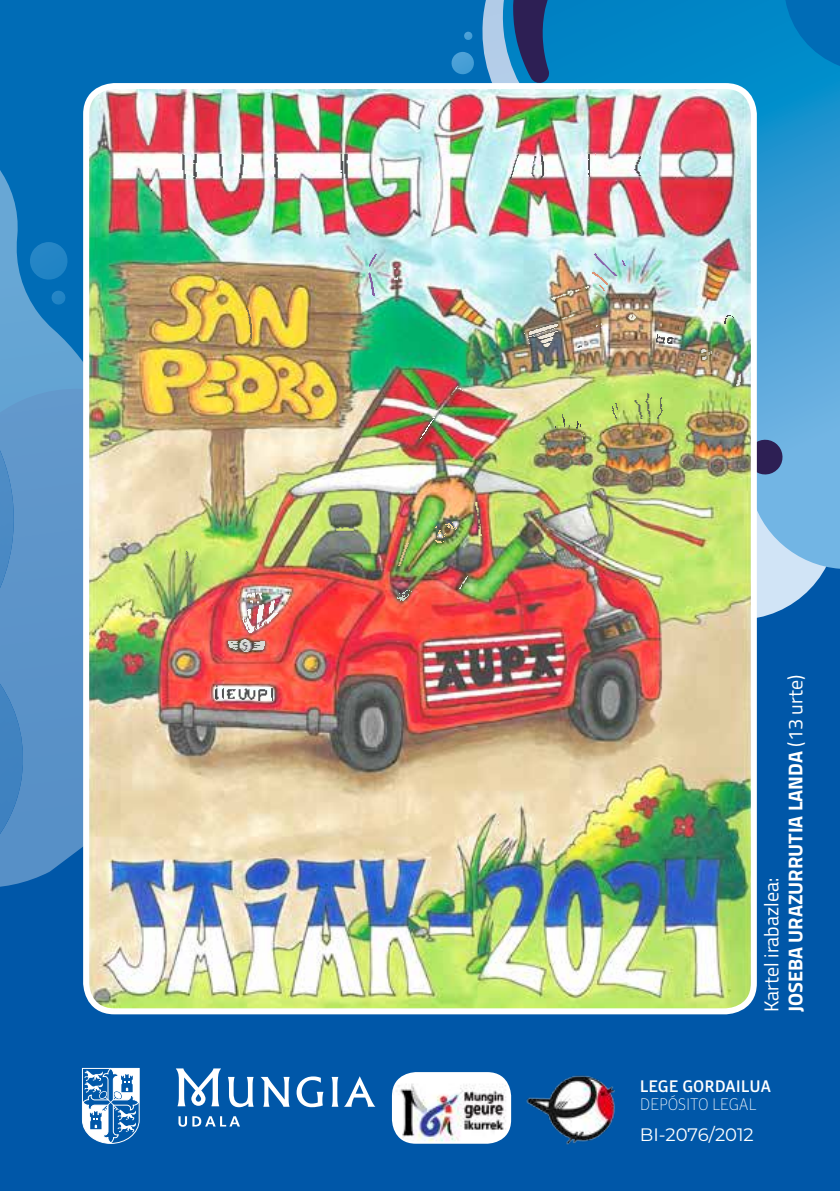
<style>
.page{position:relative;width:840px;height:1191px;background:#fff}
.page>*{position:absolute;margin:0;border:0;box-sizing:border-box;transform-origin:0 0}
.t1{font:20px/24px "Titillium";color:#fff}
.t2{font:500 18px "Bulo";color:#fff}
.t3{font:100 18px "Bulo";color:#fff}
.t4{font:18px "Montserrat";letter-spacing:-.005em;color:#fff}
.s1{font-weight:700}
</style>
<div class="page">
<div style="left:0;top:0;width:839px;height:1191px;background:#006cb6"></div>
<div style="left:0;top:625px;width:839px;height:566px;background:#0057a8"></div>
<svg style="left:0;top:170px;width:83px;height:719px"></svg>
<img style="left:0;top:238px;width:28px;height:629px">
<svg style="left:27px;top:242px;width:43px;height:40px"></svg>
<svg style="left:51px;top:291px;width:15px;height:14px"></svg>
<svg style="left:756px;top:569px;width:83px;height:56px;background:#649acd"></svg>
<svg style="left:576px;top:0;width:263px;height:569px;background:#349ad2"></svg>
<svg style="left:756px;top:410px;width:28px;height:67px;background:#5779a9"></svg>
<svg style="left:451px;top:0;width:125px;height:83px"></svg>
<img style="left:86px;top:86px;width:667px;height:925px">
<img style="left:507px;top:154px;width:37px;height:24px">
<img style="left:363px;top:253px;width:18px;height:44px">
<img style="left:418px;top:384px;width:45px;height:56px">
<img style="left:549px;top:284px;width:86px;height:51px">
<img style="left:591px;top:246px;width:64px;height:35px">
<img style="left:611px;top:391px;width:52px;height:32px">
<img style="left:553px;top:413px;width:28px;height:16px">
<img style="left:240px;top:584px;width:53px;height:50px">
<img style="left:226px;top:638px;width:40px;height:15px">
<img style="left:220px;top:687px;width:53px;height:13px">
<svg style="left:532px;top:851px;width:4px;height:5px"></svg>
<img style="left:215px;top:685px;width:5px;height:14px">
<img style="left:185px;top:550px;width:14px;height:13px">
<img style="left:392px;top:588px;width:20px;height:15px">
<img style="left:457px;top:575px;width:12px;height:14px">
<img style="left:396px;top:542px;width:13px;height:26px">
<img style="left:333px;top:525px;width:24px;height:6px">
<img style="left:431px;top:515px;width:26px;height:28px">
<img style="left:474px;top:500px;width:8px;height:36px">
<img style="left:676px;top:459px;width:11px;height:14px">
<img style="left:577px;top:432px;width:2px;height:13px">
<img style="left:418px;top:418px;width:18px;height:22px">
<img style="left:708px;top:313px;width:26px;height:19px">
<img style="left:244px;top:307px;width:12px;height:34px">
<img style="left:392px;top:266px;width:9px;height:14px">
<svg style="left:579px;top:432px;width:12px;height:13px"></svg>
<img style="left:734px;top:370px;width:6px;height:16px">
<img style="left:698px;top:346px;width:16px;height:15px">
<img style="left:523px;top:323px;width:36px;height:26px">
<img style="left:590px;top:270px;width:18px;height:21px">
<svg style="left:573px;top:341px;width:8px;height:7px"></svg>
<img style="left:652px;top:333px;width:26px;height:17px">
<img style="left:631px;top:155px;width:10px;height:22px">
<svg style="left:606px;top:154px;width:11px;height:7px"></svg>
<img style="left:587px;top:154px;width:4px;height:23px">
<img style="left:345px;top:154px;width:3px;height:24px">
<img style="left:191px;top:154px;width:6px;height:26px">
<img style="left:339px;top:152px;width:6px;height:26px">
<img style="left:273px;top:152px;width:5px;height:28px">
<img style="left:238px;top:152px;width:6px;height:28px">
<img style="left:217px;top:152px;width:6px;height:28px">
<img style="left:180px;top:151px;width:6px;height:29px">
<img style="left:407px;top:99px;width:18px;height:32px">
<div style="left:83px;top:83px;width:673px;height:931px;border:6px solid #fff;border-radius:28px"></div>
<svg style="left:228px;top:1077px;width:25px;height:30px"></svg>
<svg style="left:260px;top:1077px;width:29px;height:29px"></svg>
<svg style="left:296px;top:1076px;width:27px;height:31px"></svg>
<svg style="left:331px;top:1077px;width:7px;height:29px"></svg>
<svg style="left:344px;top:1076px;width:31px;height:30px"></svg>
<svg style="left:176px;top:1068px;width:45px;height:38px;background:#6fa0cd"></svg>
<svg style="left:82px;top:1067px;width:58px;height:77px;background:#72a2ce"></svg>
<svg style="left:178px;top:1116px;width:62px;height:10px"></svg>
<img style="left:392px;top:1072px;width:119px;height:71px">
<img style="left:516px;top:1063px;width:107px;height:89px">
<p class="t1" style="left:758px;top:1012px;width:339px;rotate:-90deg">Kartel irabazlea:<br><span class="s1">JOSEBA URAZURRUTIA LANDA</span> (13 urte)</p>
<p class="t2" style="left:639px;top:1074px;width:132px">LEGE GORDAILUA</p>
<p class="t3" style="left:639px;top:1093px;width:118px">DEPÓSITO LEGAL</p>
<p class="t4" style="left:639px;top:1122px;width:115px">BI-2076/2012</p>
</div>
